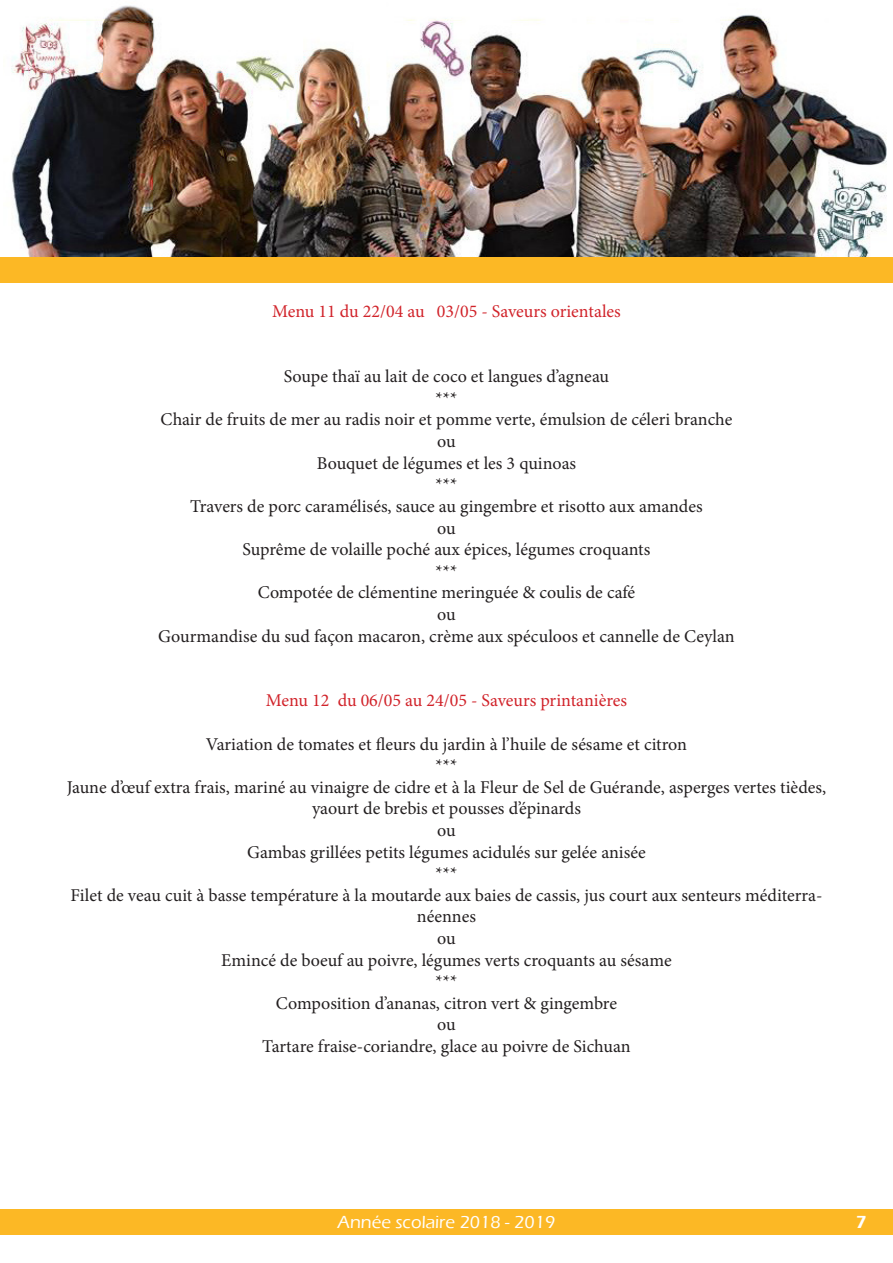
<style>
.page{position:relative;width:893px;height:1263px;background:#fff}
.page>*{position:absolute;margin:0;border:0;box-sizing:border-box;transform-origin:0 0}
.t1{font:18px/21.6px "Minion Pro";color:#231f20;text-align:center}
.t2{font:18px "Minion Pro";color:#d1232a}
.t3{font:500 18px "Eras ITC";color:#fff}
.t4{font:600 18px "Eras ITC";color:#fff}
</style>
<div class="page">
<img style="left:11px;top:5px;width:876px;height:252px">
<div style="left:0;top:257px;width:893px;height:26px;background:#fcb825"></div>
<div style="left:0;top:1209px;width:893px;height:25px;background:#fcb825"></div>
<p class="t2" style="left:272px;top:300px;width:350px">Menu 11 du 22/04 au 03/05 - Saveurs orientales</p>
<p class="t1" style="left:284px;top:366px;width:327px">Soupe thaï au lait de coco et langues d’agneau</p>
<p class="t1" style="left:436px;top:387px;width:23px">***</p>
<p class="t1" style="left:161px;top:409px;width:573px">Chair de fruits de mer au radis noir et pomme verte, émulsion de céleri branche</p>
<p class="t1" style="left:437px;top:431px;width:20px">ou</p>
<p class="t1" style="left:317px;top:452px;width:261px">Bouquet de légumes et les 3 quinoas</p>
<p class="t1" style="left:436px;top:474px;width:23px">***</p>
<p class="t1" style="left:190px;top:495px;width:514px">Travers de porc caramélisés, sauce au gingembre et risotto aux amandes</p>
<p class="t1" style="left:437px;top:517px;width:20px">ou</p>
<p class="t1" style="left:243px;top:539px;width:409px">Suprême de volaille poché aux épices, légumes croquants</p>
<p class="t1" style="left:436px;top:560px;width:23px">***</p>
<p class="t1" style="left:258px;top:582px;width:379px">Compotée de clémentine meringuée &amp; coulis de café</p>
<p class="t1" style="left:437px;top:603px;width:20px">ou</p>
<p class="t1" style="left:158px;top:625px;width:578px">Gourmandise du sud façon macaron, crème aux spéculoos et cannelle de Ceylan</p>
<p class="t2" style="left:266px;top:688px;width:363px">Menu 12 du 06/05 au 24/05 - Saveurs printanières</p>
<p class="t1" style="left:206px;top:733px;width:483px">Variation de tomates et fleurs du jardin à l’huile de sésame et citron</p>
<p class="t1" style="left:436px;top:755px;width:23px">***</p>
<p class="t1" style="left:67px;top:776px;width:761px">Jaune d’œuf extra frais, mariné au vinaigre de cidre et à la Fleur de Sel de Guérande, asperges vertes tièdes, yaourt de brebis et pousses d’épinards</p>
<p class="t1" style="left:437px;top:819px;width:20px">ou</p>
<p class="t1" style="left:247px;top:841px;width:400px">Gambas grillées petits légumes acidulés sur gelée anisée</p>
<p class="t1" style="left:436px;top:863px;width:23px">***</p>
<p class="t1" style="left:70px;top:884px;width:753px">Filet de veau cuit à basse température à la moutarde aux baies de cassis, jus court aux senteurs méditerra&shy;néennes</p>
<p class="t1" style="left:437px;top:927px;width:20px">ou</p>
<p class="t1" style="left:221px;top:949px;width:452px">Emincé de boeuf au poivre, légumes verts croquants au sésame</p>
<p class="t1" style="left:436px;top:971px;width:23px">***</p>
<p class="t1" style="left:276px;top:992px;width:343px">Composition d’ananas, citron vert &amp; gingembre</p>
<p class="t1" style="left:437px;top:1014px;width:20px">ou</p>
<p class="t1" style="left:262px;top:1035px;width:370px">Tartare fraise-coriandre, glace au poivre de Sichuan</p>
<p class="t3" style="left:338px;top:1212px;width:219px">Année scolaire 2018 - 2019</p>
<p class="t4" style="left:856px;top:1212px;width:12px">7</p>
</div>
